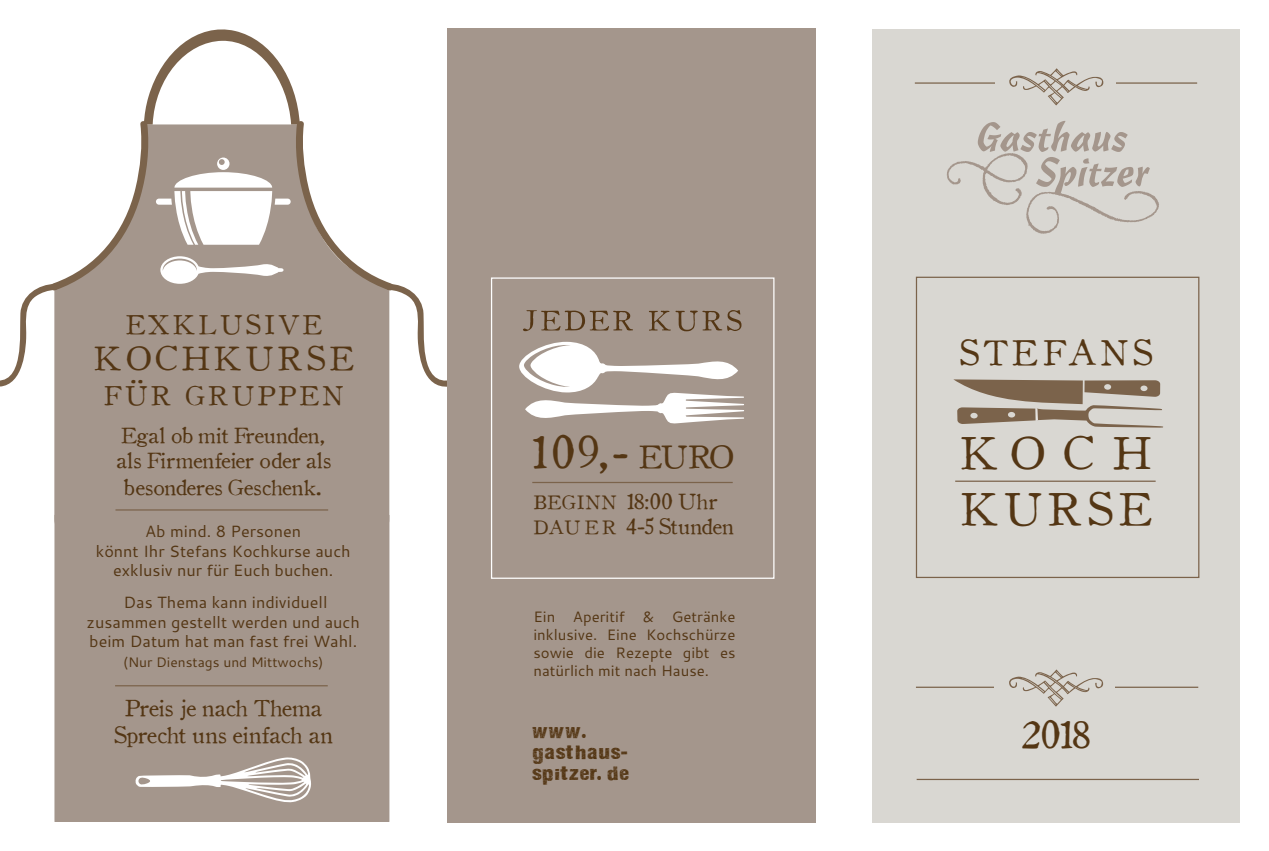
<style>
.page{position:relative;width:1269px;height:851px;background:#fff}
.page>*{position:absolute;margin:0;border:0;box-sizing:border-box;transform-origin:0 0}
.t1{font:44.38px/56.5px "Old Style 1 HPLHS";letter-spacing:.14em;color:#543614}
.t2{font:37.5px "Old Style 1 HPLHS";color:#543614}
.t3{font:34.5px "Old Style 1 HPLHS";letter-spacing:.14em;color:#543614}
.t4{font:32.5px "Old Style 1 HPLHS";letter-spacing:.14em;color:#543614}
.t5{font:26.25px "Old Style 1 HPLHS";letter-spacing:.14em;color:#543614}
.t6{font:25px/21.2px "Actionofthe Time";color:#543614}
.t7{font:25px "Old Style 1 HPLHS";color:#543614}
.t8{font:22.5px/27px "Old Style 1 HPLHS";color:#543614;text-align:center}
.t9{font:21.25px/26.2px "Old Style 1 HPLHS";letter-spacing:.005em;color:#543614}
.t10{font:16.25px/19.5px "Cantarell";color:#543614;text-align:center}
.t11{font:15px/18px "Cantarell";color:#543614;text-align:justify}
.t12{font:13.75px "Cantarell";color:#543614}
.s1{font-size:22.5px}
.s2{font-size:31.25px}
.s3{font-size:18.75px}
</style>
<div class="page">
<div style="left:54px;top:541px;width:335px;height:281px;background:#a4968c"></div>
<div style="left:54px;top:393px;width:335px;height:148px;background:#a4968c"></div>
<div style="left:872px;top:29px;width:368px;height:792px;background:#d9d7d2"></div>
<hr style="left:916px;top:778px;width:283px;height:2px;background:#7b634b">
<div style="left:916px;top:276px;width:283px;height:302px;border:1px solid #7b634b"></div>
<div style="left:447px;top:28px;width:369px;height:794px;background:#a4968c"></div>
<hr style="left:955px;top:480px;width:200px;height:2px;background:#7b634b">
<svg style="left:953px;top:379px;width:210px;height:48px"></svg>
<hr style="left:914px;top:82px;width:283px;height:2px;background:#7b634b">
<hr style="left:916px;top:686px;width:282px;height:1px;background:#7b634b">
<div style="left:994px;top:663px;width:121px;height:49px;background:#d9d7d2"></div>
<svg style="left:1009px;top:669px;width:94px;height:37px"></svg>
<div style="left:994px;top:54px;width:121px;height:49px;background:#d9d7d2"></div>
<svg style="left:1009px;top:68px;width:94px;height:37px"></svg>
<svg style="left:946px;top:121px;width:213px;height:113px"></svg>
<div style="left:491px;top:277px;width:283px;height:301px;border:1px solid #fff"></div>
<hr style="left:532px;top:482px;width:200px;height:1px;background:#7b634b">
<svg style="left:523px;top:310px;width:218px;height:21px"></svg>
<svg style="left:519px;top:341px;width:225px;height:83px"></svg>
<svg style="left:135px;top:756px;width:176px;height:46px"></svg>
<svg style="left:0;top:29px;width:447px;height:364px"></svg>
<hr style="left:115px;top:685px;width:213px;height:1px;background:#7b634b">
<hr style="left:115px;top:509px;width:213px;height:1px;background:#7b634b">
<h3 class="t5" style="left:125px;top:305px;width:197px">EXKLUSIVE</h3>
<h3 class="t4" style="left:94px;top:333px;width:260px">KOCHKURSE</h3>
<h3 class="t5" style="left:104px;top:375px;width:240px">FUR GRUPPEN</h3>
<h3 class="t9" style="left:116px;top:420px;width:216px;text-align:center">Egal ob mit Freunden, als Firmenfeier oder als besonderes Geschenk<span class="s1">.</span></h3>
<p class="t10" style="left:96px;top:521px;width:256px">Ab mind. 8 Personen<br>könnt Ihr Stefans Kochkurse auch exklusiv nur für Euch buchen.</p>
<p class="t10" style="left:87px;top:592px;width:275px">Das Thema kann individuell zusammen gestellt werden und auch beim Datum hat man fast frei Wahl.</p>
<p class="t12" style="left:123px;top:652px;width:202px">(Nur Dienstags und Mittwochs)</p>
<h3 class="t8" style="left:114px;top:692px;width:220px">Preis je nach Thema<br>Sprecht uns einfach an</h3>
<h3 class="t7" style="left:129px;top:355px;width:17px">..</h3>
<h1 class="t1" style="left:531px;top:420px;width:203px">109,- <span class="s2">EURO</span></h1>
<h3 class="t9" style="left:533px;top:487px;width:202px;line-height:25px"><span class="s3">BEGINN</span> 18:00 Uhr<br><span class="s3">DAU E R</span> 4-5 Stunden</h3>
<p class="t11" style="left:533px;top:607px;width:203px">Ein Aperitif &amp; Getränke inklusive. Eine Kochschürze sowie die Rezepte gibt es natürlich mit nach Hause.</p>
<h3 class="t6" style="left:532px;top:719px;width:99px">www. gasthaus&shy;spitzer.de</h3>
<h3 class="t3" style="left:959px;top:327px;width:194px">STEFANS</h3>
<h1 class="t1" style="left:960px;top:421px;width:192px">K O C H<br>KURSE</h1>
<h2 class="t2" style="left:1020px;top:706px;width:70px">2018</h2>
</div>
